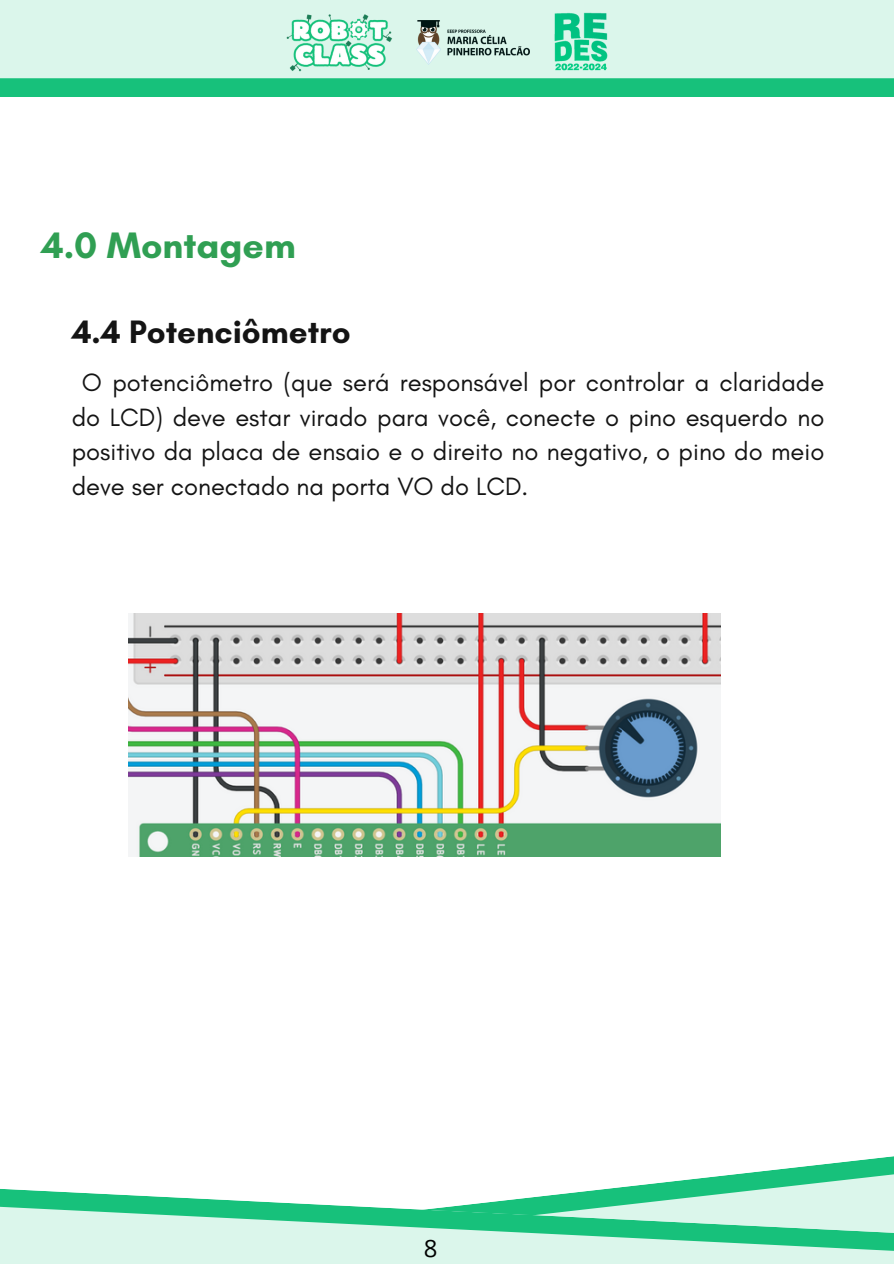
<style>
.page{position:relative;width:894px;height:1264px;background:#fff}
.page>*{position:absolute;margin:0;border:0;box-sizing:border-box;transform-origin:0 0}
.t1{font:700 37.5px "Glacial Indifference";color:#309f53}
.t2{font:700 33px "Glacial Indifference";color:#141414}
.t3{font:25.5px/34.8px "Glacial Indifference";color:#141414;text-align:justify}
.t4{font:24px "Open Sans";color:#000}
</style>
<div class="page">
<svg style="left:0;top:0;width:893px;height:96px"></svg>
<svg style="left:624px;top:1156px;width:269px;height:31px"></svg>
<svg style="left:0;top:1187px;width:893px;height:76px"></svg>
<img style="left:416px;top:20px;width:113px;height:44px">
<img style="left:286px;top:12px;width:107px;height:60px">
<img style="left:553px;top:11px;width:55px;height:62px">
<img style="left:128px;top:613px;width:592px;height:243px">
<p class="t1" style="left:41px;top:222px;width:256px">4.0 Montagem</p>
<p class="t2" style="left:72px;top:312px;width:280px">4.4 Potenciômetro</p>
<p class="t3" style="left:72px;top:364px;width:754px;text-indent:10px">O potenciômetro (que será responsável por controlar a claridade do LCD) deve estar virado para você, conecte o pino esquerdo no positivo da placa de ensaio e o direito no negativo, o pino do meio deve ser conectado na porta VO do LCD.</p>
<p class="t4" style="left:423px;top:1231px;width:15px">8</p>
</div>
